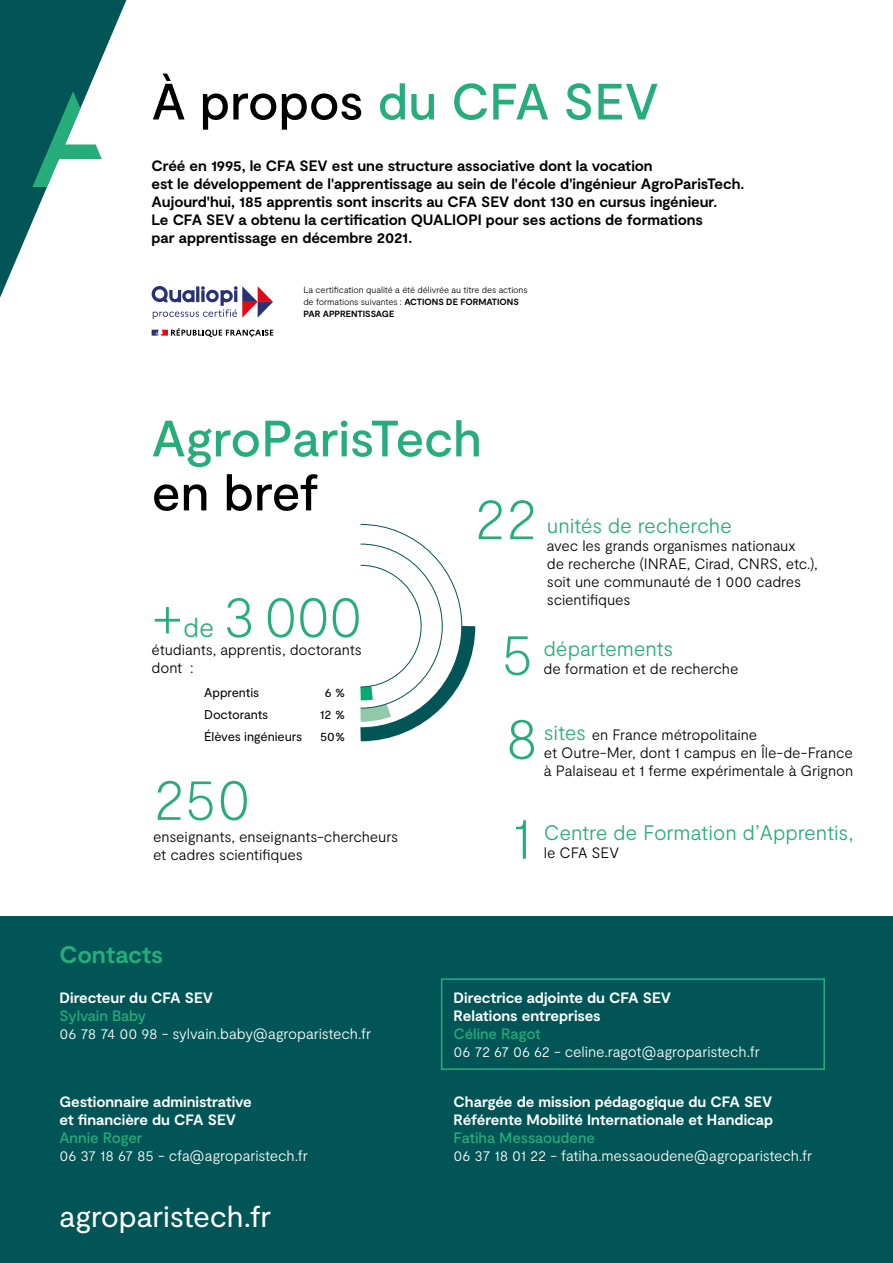
<style>
.page{position:relative;width:893px;height:1263px;background:#fff}
.page>*{position:absolute;margin:0;border:0;box-sizing:border-box;transform-origin:0 0}
.t1{font:100 60px "Moderat";letter-spacing:-.025em;color:#27ad7a}
.t2{font:500 51px "Moderat";letter-spacing:-.005em;color:#27ad7a}
.t3{font:500 51px "Moderat";letter-spacing:-.015em;color:#000}
.t4{font:30px "Moderat";letter-spacing:-.01em;color:#fff}
.t5{font:300 27px "Moderat";color:#27ad7a}
.t6{font:700 24px "Moderat";letter-spacing:-.01em;color:#27ad7a}
.t7{font:300 21px "Moderat";letter-spacing:-.01em;color:#27ad7a}
.t8{font:300 15px/18px "Moderat";letter-spacing:-.01em;color:#000}
.t9{font:700 15px/18px "Moderat";letter-spacing:-.005em;color:#000}
.t10{font:700 15px/18px "Moderat";letter-spacing:-.005em;color:#fff}
.t11{font:300 15px "Moderat";letter-spacing:-.01em;color:#fff}
.t12{font:500 15px "Moderat";letter-spacing:-.005em;color:#27ad7a}
.t13{font:12.75px "Moderat";letter-spacing:-.01em;color:#000}
.t14{font:300 9px/12px "Moderat";letter-spacing:-.01em;color:#000}
.s1{color:#000}
.s2{font-weight:700}
.s3{font-size:21px;color:#27ad7a}
</style>
<div class="page">
<div style="left:0;top:916px;width:893px;height:347px;background:#025556"></div>
<div style="left:441px;top:978px;width:384px;height:92px;border:2px solid #27ad7a"></div>
<svg style="left:360px;top:524px;width:116px;height:218px"></svg>
<svg style="left:0;top:0;width:126px;height:298px"></svg>
<svg style="left:152px;top:286px;width:121px;height:33px"></svg>
<svg style="left:152px;top:328px;width:121px;height:9px"></svg>
<h2 class="t2" style="left:152px;top:72px;width:509px"><span class="s1">À propos</span> du CFA SEV</h2>
<p class="t9" style="left:152px;top:157px;width:594px">Créé en 1995, le CFA SEV est une structure associative dont la vocation<br>est le développement de l'apprentissage au sein de l'école d'ingénieur AgroParisTech.<br>Aujourd'hui, 185 apprentis sont inscrits au CFA SEV dont 130 en cursus ingénieur.<br>Le CFA SEV a obtenu la certification QUALIOPI pour ses actions de formations<br>par apprentissage en décembre 2021.</p>
<p class="t14" style="left:303px;top:284px;width:226px">La certification qualité a été délivrée au titre des actions de formations suivantes : <span class="s2">ACTIONS DE FORMATIONS<br>PAR APPRENTISSAGE</span></p>
<h2 class="t2" style="left:152px;top:409px;width:332px">AgroParisTech</h2>
<h2 class="t3" style="left:152px;top:463px;width:169px">en bref</h2>
<h1 class="t1" style="left:474px;top:483px;width:65px">22</h1>
<h3 class="t7" style="left:547px;top:513px;width:186px">unités de recherche</h3>
<p class="t8" style="left:547px;top:537px;width:272px">avec les grands organismes nationaux<br>de recherche (INRAE, Cirad, CNRS, etc.), soit une communauté de 1 000 cadres scientifiques</p>
<h1 class="t1" style="left:222px;top:581px;width:142px">3 000</h1>
<p class="t8" style="left:152px;top:641px;width:212px">étudiants, apprentis, doctorants dont :</p>
<p class="t13" style="left:204px;top:685px;width:57px">Apprentis</p>
<p class="t13" style="left:325px;top:685px;width:22px">6 %</p>
<p class="t13" style="left:204px;top:707px;width:66px">Doctorants</p>
<p class="t13" style="left:320px;top:707px;width:27px">12 %</p>
<p class="t13" style="left:204px;top:729px;width:100px">Élèves ingénieurs</p>
<p class="t13" style="left:320px;top:729px;width:26px">50%</p>
<h1 class="t1" style="left:152px;top:581px;width:33px">+</h1>
<h3 class="t5" style="left:183px;top:612px;width:33px">de</h3>
<h1 class="t1" style="left:501px;top:619px;width:35px">5</h1>
<h3 class="t7" style="left:544px;top:636px;width:131px">départements</h3>
<p class="t8" style="left:544px;top:660px;width:196px">de formation et de recherche</p>
<h1 class="t1" style="left:505px;top:703px;width:35px">8</h1>
<p class="t8" style="left:544px;top:726px;width:311px"><span class="s3">sites</span> en France métropolitaine<br>et Outre-Mer, dont 1 campus en Île-de-France à Palaiseau et 1 ferme expérimentale à Grignon</p>
<h1 class="t1" style="left:153px;top:764px;width:100px">250</h1>
<h1 class="t1" style="left:511px;top:803px;width:22px">1</h1>
<h3 class="t7" style="left:544px;top:820px;width:311px">Centre de Formation d’Apprentis,</h3>
<p class="t8" style="left:153px;top:828px;width:247px">enseignants, enseignants-chercheurs et cadres scientifiques</p>
<p class="t8" style="left:544px;top:844px;width:77px">le CFA SEV</p>
<h3 class="t6" style="left:60px;top:941px;width:105px">Contacts</h3>
<p class="t10" style="left:60px;top:990px;width:155px">Directeur du CFA SEV</p>
<p class="t12" style="left:60px;top:1007px;width:88px">Sylvain Baby</p>
<p class="t11" style="left:60px;top:1025px;width:313px">06 78 74 00 98 - sylvain.baby@agroparistech.fr</p>
<p class="t10" style="left:60px;top:1093px;width:194px">Gestionnaire administrative et financière du CFA SEV</p>
<p class="t12" style="left:60px;top:1129px;width:84px">Annie Roger</p>
<p class="t11" style="left:60px;top:1147px;width:250px">06 37 18 67 85 - cfa@agroparistech.fr</p>
<h3 class="t4" style="left:60px;top:1199px;width:213px">agroparistech.fr</h3>
<p class="t10" style="left:454px;top:990px;width:219px">Directrice adjointe du CFA SEV<br>Relations entreprises</p>
<p class="t12" style="left:454px;top:1025px;width:89px">Céline Ragot</p>
<p class="t11" style="left:454px;top:1043px;width:308px">06 72 67 06 62 - celine.ragot@agroparistech.fr</p>
<p class="t10" style="left:454px;top:1093px;width:321px">Chargée de mission pédagogique du CFA SEV<br>Référente Mobilité Internationale et Handicap</p>
<p class="t12" style="left:454px;top:1129px;width:143px">Fatiha Messaoudene</p>
<p class="t11" style="left:454px;top:1147px;width:360px">06 37 18 01 22 - fatiha.messaoudene@agroparistech.fr</p>
</div>
